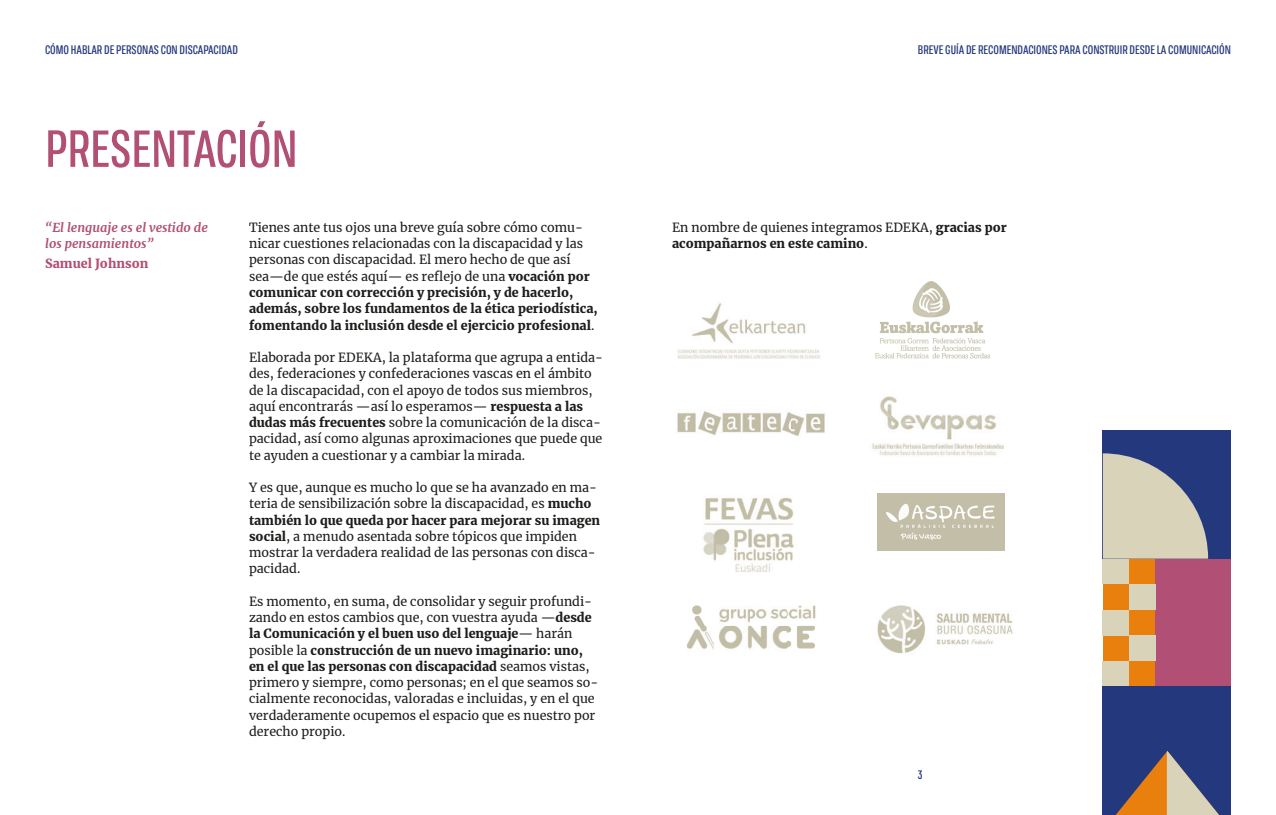
<style>
.page{position:relative;width:1276px;height:815px;background:#fff}
.page>*{position:absolute;margin:0;border:0;box-sizing:border-box;transform-origin:0 0}
.t1{font:500 51.75px "Tofino Pro Personal Cond";color:#b24f74}
.t2{font:12.5px/16.2px "Merriweather";color:#1d1d1b}
.t3{font:italic 700 12.5px/16.2px "Merriweather";color:#b24f74}
.t4{font:900 12.5px "Merriweather";color:#b24f74}
.t5{font:500 12.25px "Tofino Pro Personal Cond";color:#24397d}
.s1{font-weight:900}
</style>
<div class="page">
<img style="left:677px;top:303px;width:143px;height:56px">
<img style="left:875px;top:281px;width:116px;height:78px">
<img style="left:677px;top:411px;width:148px;height:25px">
<img style="left:872px;top:396px;width:132px;height:60px">
<img style="left:703px;top:497px;width:91px;height:75px">
<img style="left:877px;top:493px;width:127px;height:57px">
<img style="left:687px;top:605px;width:129px;height:44px">
<img style="left:877px;top:605px;width:136px;height:49px">
<div style="left:1102px;top:559px;width:53px;height:128px;background:#e9800d"></div>
<div style="left:1102px;top:559px;width:27px;height:25px;background:#d9d3b9"></div>
<div style="left:1102px;top:610px;width:27px;height:26px;background:#d9d3b9"></div>
<div style="left:1102px;top:661px;width:27px;height:26px;background:#d9d3b9"></div>
<div style="left:1155px;top:559px;width:76px;height:128px;background:#b24f74"></div>
<div style="left:1102px;top:430px;width:129px;height:129px;background:#24397d"></div>
<svg style="left:1102px;top:453px;width:106px;height:106px"></svg>
<div style="left:1129px;top:584px;width:26px;height:26px;background:#d9d3b9"></div>
<div style="left:1129px;top:636px;width:26px;height:25px;background:#d9d3b9"></div>
<div style="left:1102px;top:687px;width:129px;height:128px;background:#24397d"></div>
<svg style="left:1116px;top:751px;width:103px;height:64px"></svg>
<p class="t5" style="left:45px;top:41px;width:194px">CÓMO HABLAR DE PERSONAS CON DISCAPACIDAD</p>
<p class="t5" style="left:918px;top:41px;width:314px">BREVE GUÍA DE RECOMENDACIONES PARA CONSTRUIR DESDE LA COMUNICACIÓN</p>
<h1 class="t1" style="left:45px;top:112px;width:254px">PRESENTACIÓN</h1>
<p class="t3" style="left:45px;top:219px;width:164px">“El lenguaje es el vestido de los pensamientos”</p>
<p class="t4" style="left:45px;top:255px;width:105px">Samuel Johnson</p>
<p class="t2" style="left:249px;top:219px;width:350px">Tienes ante tus ojos una breve guía sobre cómo comu&shy;nicar cuestiones relacionadas con la discapacidad y las personas con discapacidad. El mero hecho de que así sea—de que estés aquí— es reflejo de una <span class="s1">vocación por comunicar con corrección y precisión, y de hacerlo, además, sobre los fundamentos de la ética periodística, fomentando la inclusión desde el ejercicio profesional</span>.</p>
<p class="t2" style="left:249px;top:349px;width:356px">Elaborada por EDEKA, la plataforma que agrupa a entida&shy;des, federaciones y confederaciones vascas en el ámbito de la discapacidad, con el apoyo de todos sus miembros, aquí encontrarás —así lo esperamos— <span class="s1">respuesta a las dudas más frecuentes</span> sobre la comunicación de la disca&shy;pacidad, así como algunas aproximaciones que puede que te ayuden a cuestionar y a cambiar la mirada.</p>
<p class="t2" style="left:249px;top:479px;width:353px">Y es que, aunque es mucho lo que se ha avanzado en ma&shy;teria de sensibilización sobre la discapacidad, es <span class="s1">mucho también lo que queda por hacer para mejorar su imagen social</span>, a menudo asentada sobre tópicos que impiden mostrar la verdadera realidad de las personas con disca&shy;pacidad.</p>
<p class="t2" style="left:249px;top:593px;width:351px">Es momento, en suma, de consolidar y seguir profundi&shy;zando en estos cambios que, con vuestra ayuda —<span class="s1">desde la Comunicación y el buen uso del lenguaje</span>— harán posible la <span class="s1">construcción de un nuevo imaginario: uno, en el que las personas con discapacidad</span> seamos vistas, primero y siempre, como personas; en el que seamos so&shy;cialmente reconocidas, valoradas e incluidas, y en el que verdaderamente ocupemos el espacio que es nuestro por derecho propio.</p>
<p class="t2" style="left:672px;top:219px;width:336px">En nombre de quienes integramos EDEKA, <span class="s1">gracias por acompañarnos en este camino</span>.</p>
<p class="t5" style="left:918px;top:766px;width:6px">3</p>
</div>
